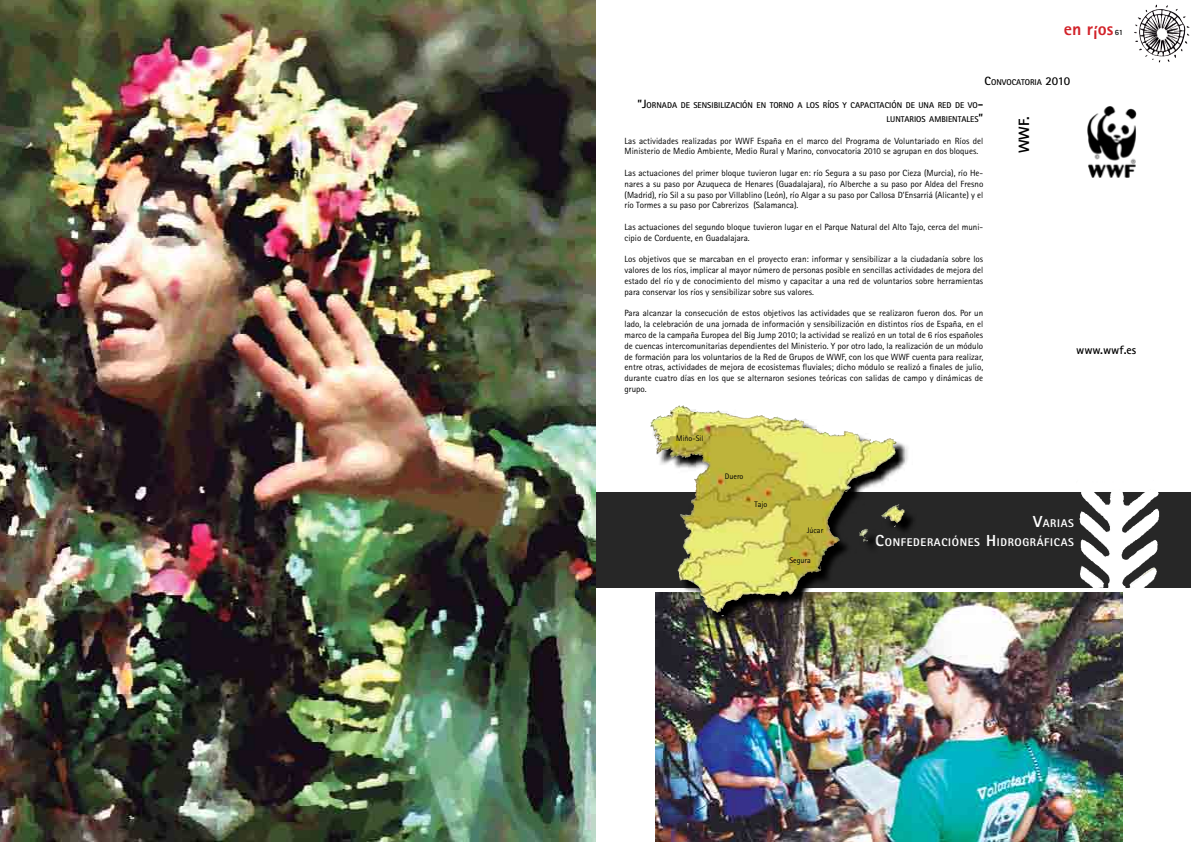
<style>
.page{position:relative;width:1191px;height:842px;background:#fff}
.page>*{position:absolute;margin:0;border:0;box-sizing:border-box;transform-origin:0 0}
.t1{font:800 18px "Rotis Sans Serif Std";color:#d2232a}
.t2{font:800 15px "Rotis Sans Serif Std";color:#000}
.t3{font:700 12px "Rotis Sans Serif Std";color:#000}
.t4{font:800 11.2px/19.2px "Rotis Sans Serif Std";letter-spacing:.055em;color:#fff;text-align:right}
.t5{font:9px/10.8px "Rotis Sans Serif Std";color:#000;text-align:justify}
.t6{font:700 8.4px/14.4px "Rotis Sans Serif Std";color:#000;text-align:right}
.t7{font:8px "Rotis Sans Serif Std";color:#000}
.t8{font:700 8px "Rotis Sans Serif Std";color:#000}
.s1{font-size:12px}
.s2{font-size:16px}
</style>
<div class="page">
<img style="left:1149px;top:5px;width:28px;height:8px">
<svg style="left:596px;top:492px;width:595px;height:96px;fill:#272727"></svg>
<img style="left:1076px;top:492px;width:78px;height:32px">
<img style="left:655px;top:592px;width:468px;height:250px">
<img style="left:652px;top:407px;width:264px;height:221px">
<img style="left:652px;top:405px;width:31px;height:16px">
<img style="left:1087px;top:106px;width:50px;height:72px">
<img style="left:0;top:0;width:596px;height:842px">
<h1 class="t1" style="left:1064px;top:17px;width:51px">en ríos</h1>
<p class="t8" style="left:1114px;top:28px;width:10px">61</p>
<p class="t6" style="left:984px;top:74px;width:87px"><span class="s1">C</span>ONVOCATORIA <span class="s1">2010</span></p>
<p class="t6" style="left:637px;top:97px;width:347px"><span class="s1">”J</span>ORNADA DE SENSI BI LIZACIÓN EN TORNO A LOS RÍOS Y CAPACITACIÓN DE UNA RED DE VO<span class="s1">-<br></span>LUNTARI OS AMBI ENTALES<span class="s1">”</span></p>
<p class="t5" style="left:624px;top:135px;width:360px">Las actividades realizadas por WWF España en el marco del Programa de Voluntariado en Ríos del<br>Ministerio de Medio Ambiente, Medio Rural y Marino, convocatoria 2010 se agrupan en dos bloques.</p>
<p class="t5" style="left:624px;top:167px;width:360px">Las actuaciones del primer bloque tuvieron lugar en: río Segura a su paso por Cieza (Murcia), río He&shy;nares a su paso por Azuqueca de Henares (Guadalajara), río Alberche a su paso por Aldea del Fresno (Madrid), río Sil a su paso por Villablino (León), río Algar a su paso por Callosa D’Ensarriá (Alicante) y el río Tormes a su paso por Cabrerizos (Salamanca).</p>
<p class="t5" style="left:624px;top:221px;width:360px">Las actuaciones del segundo bloque tuvieron lugar en el Parque Natural del Alto Tajo, cerca del muni&shy;cipio de Corduente, en Guadalajara.</p>
<p class="t5" style="left:624px;top:254px;width:360px">Los objetivos que se marcaban en el proyecto eran: informar y sensibilizar a la ciudadanía sobre los valores de los ríos, implicar al mayor número de personas posible en sencillas actividades de mejora del estado del río y de conocimiento del mismo y capacitar a una red de voluntarios sobre herramientas para conservar los ríos y sensibilizar sobre sus valores.</p>
<p class="t5" style="left:624px;top:308px;width:360px">Para alcanzar la consecución de estos objetivos las actividades que se realizaron fueron dos. Por un lado, la celebración de una jornada de información y sensibilización en distintos ríos de España, en el marco de la campaña Europea del Big Jump 2010; la actividad se realizó en un total de 6 ríos españoles de cuencas intercomunitarias dependientes del Ministerio. Y por otro lado, la realización de un módulo de formación para los voluntarios de la Red de Grupos de WWF, con los que WWF cuenta para realizar, entre otras, actividades de mejora de ecosistemas fluviales; dicho módulo se realizó a finales de julio, durante cuatro días en los que se alternaron sesiones teóricas con salidas de campo y dinámicas de grupo.</p>
<p class="t7" style="left:676px;top:434px;width:29px">Miño-Sil</p>
<p class="t7" style="left:725px;top:471px;width:20px">Duero</p>
<p class="t7" style="left:754px;top:500px;width:14px">Tajo</p>
<h2 class="t2" style="left:1014px;top:153px;width:39px;rotate:-90deg">WWF.</h2>
<h3 class="t3" style="left:1076px;top:342px;width:62px">www.wwf.es</h3>
<p class="t7" style="left:806px;top:525px;width:18px">Júcar</p>
<p class="t7" style="left:789px;top:555px;width:23px">Segura</p>
<p class="t4" style="left:875px;top:513px;width:199px"><span class="s2">V</span>ARIAS<br><span class="s2">C</span>ONFEDERACIÓNES <span class="s2">H</span>IDROGRÁFICAS</p>
</div>
